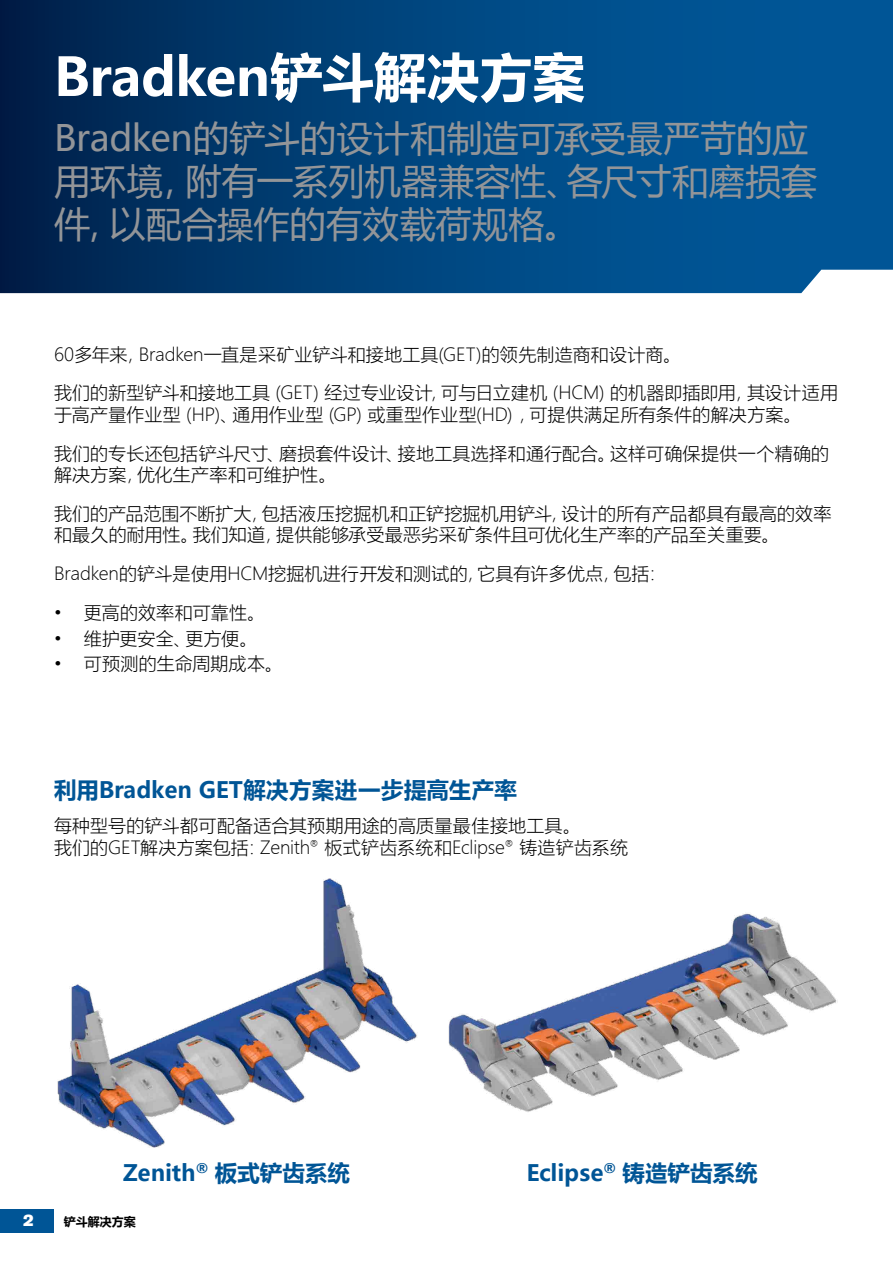
<style>
.page{position:relative;width:893px;height:1263px;background:#fff}
.page>*{position:absolute;margin:0;border:0;box-sizing:border-box;transform-origin:0 0}
.t1{font:700 52.5px "Microsoft Ya Hei UI";letter-spacing:-.005em;color:#fff}
.t2{font:36px/43.2px "Microsoft Ya Hei UI";letter-spacing:.005em;color:#939598}
.t3{font:700 22.5px "Microsoft Ya Hei UI";color:#005596}
.t4{font:18px/38.5px "Microsoft Ya Hei UI Light";letter-spacing:.005em;color:#000}
.t5{font:16.5px "Akzidenz Grotesk BE Super";color:#fff}
.t6{font:700 12px "Microsoft Ya Hei UI";color:#000}
</style>
<div class="page">
<div style="left:0;top:1209px;width:54px;height:23px;background:#005596"></div>
<svg style="left:0;top:0;width:893px;height:293px;background:#01437b"></svg>
<img style="left:448px;top:913px;width:390px;height:199px">
<img style="left:57px;top:878px;width:360px;height:270px">
<h1 class="t1" style="left:54px;top:40px;width:532px">Bradken铲斗解决方案</h1>
<h2 class="t2" style="left:54px;top:115px;width:765px">Bradken的铲斗的设计和制造可承受最严苛的应用环境，附有一系列机器兼容性、各尺寸和磨损套件，以配合操作的有效载荷规格。</h2>
<p class="t4" style="left:54px;top:335px;width:786px">60多年来，Bradken一直是采矿业铲斗和接地工具(GET)的领先制造商和设计商。<br>我们的新型铲斗和接地工具 (GET) 经过专业设计，可与日立建机 (HCM) 的机器即插即用，其设计适用</p>
<p class="t4" style="left:54px;top:395px;width:777px">于高产量作业型 (HP)、通用作业型 (GP) 或重型作业型(HD) ，可提供满足所有条件的解决方案。<br>我们的专长还包括铲斗尺寸、磨损套件设计、接地工具选择和通行配合。这样可确保提供一个精确的</p>
<p class="t4" style="left:54px;top:455px;width:779px">解决方案，优化生产率和可维护性。<br>我们的产品范围不断扩大，包括液压挖掘机和正铲挖掘机用铲斗，设计的所有产品都具有最高的效率</p>
<p class="t4" style="left:54px;top:515px;width:727px">和最久的耐用性。我们知道，提供能够承受最恶劣采矿条件且可优化生产率的产品至关重要。<br>Bradken的铲斗是使用HCM挖掘机进行开发和测试的，它具有许多优点，包括：</p>
<p class="t4" style="left:54px;top:593px;width:213px">• 更高的效率和可靠性。</p>
<p class="t4" style="left:54px;top:618px;width:205px">• 维护更安全、更方便。</p>
<p class="t4" style="left:54px;top:644px;width:230px">• 可预测的生命周期成本。</p>
<p class="t3" style="left:54px;top:774px;width:464px">利用Bradken GET解决方案进一步提高生产率</p>
<p class="t4" style="left:54px;top:814px;width:576px;line-height:21.6px">每种型号的铲斗都可配备适合其预期用途的高质量最佳接地工具。<br>我们的GET解决方案包括：Zenith<sup>®</sup> 板式铲齿系统和Eclipse<sup>®</sup> 铸造铲齿系统</p>
<p class="t3" style="left:123px;top:1157px;width:228px">Zenith<sup>®</sup> 板式铲齿系统</p>
<p class="t3" style="left:526px;top:1157px;width:233px">Eclipse<sup>®</sup> 铸造铲齿系统</p>
<p class="t5" style="left:23px;top:1211px;width:12px">2</p>
<p class="t6" style="left:64px;top:1213px;width:73px">铲斗解决方案</p>
</div>
